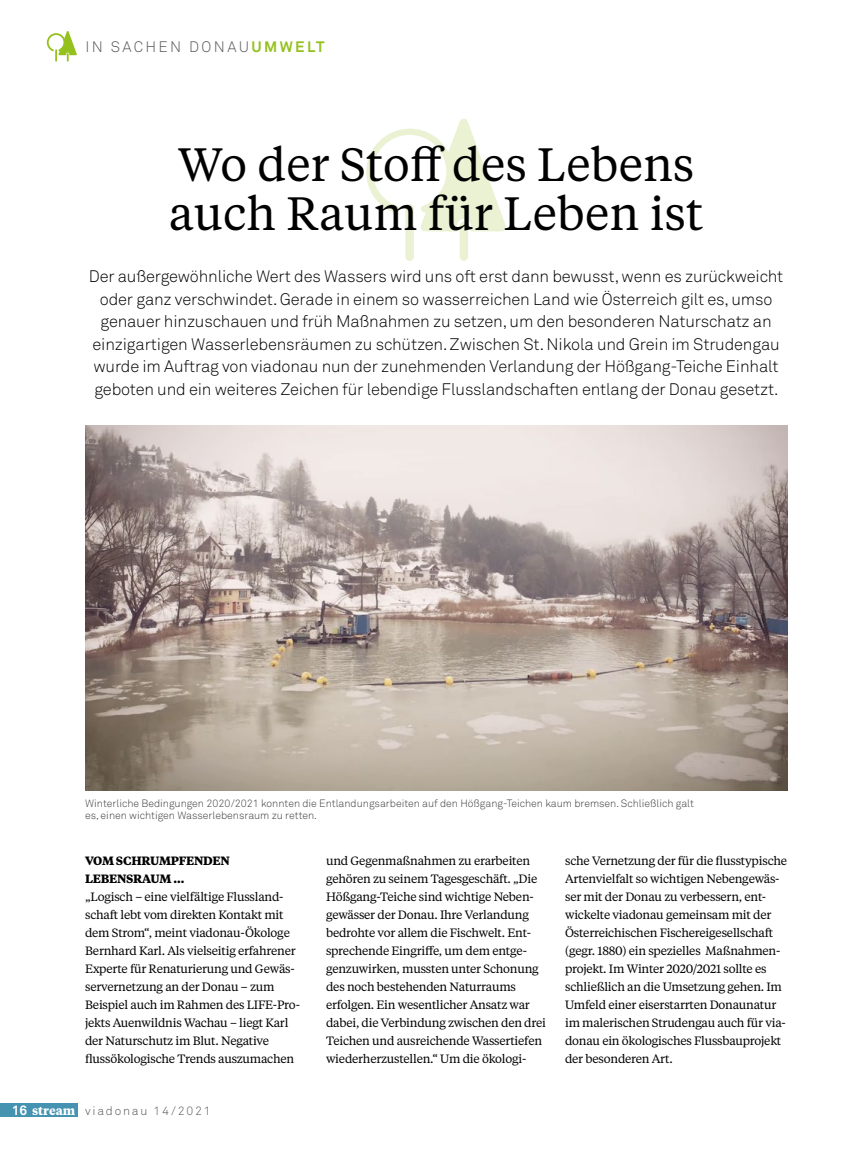
<style>
.page{position:relative;width:851px;height:1149px;background:#fff}
.page>*{position:absolute;margin:0;border:0;box-sizing:border-box;transform-origin:0 0}
.t1{font:46.5px/49.5px "Tiempos Text";color:#000}
.t2{font:300 16.5px/22.5px "Akkurat Std";letter-spacing:-.01em;color:#000;text-align:center}
.t3{font:300 15px "Akkurat Std";letter-spacing:.16em;color:#575756}
.t4{font:12px/18px "Tiempos Text";letter-spacing:-.02em;color:#000}
.t5{font:700 12px/18px "Tiempos Text";letter-spacing:-.02em;color:#000}
.t6{font:300 12px "Akkurat Std";letter-spacing:.15em;color:#575756}
.t7{font:300 10.5px/12px "Akkurat Std";color:#3c3c3b}
.s1{font-weight:700;color:#95c11f}
.s2{font-weight:700;font-size:13.5px;color:#fff}
.s3{font-family:"Tiempos Text";font-weight:700;color:#fff}
</style>
<div class="page">
<svg style="left:47px;top:31px;width:30px;height:31px"></svg>
<img style="left:85px;top:425px;width:702px;height:365px">
<svg style="left:366px;top:118px;width:140px;height:114px"></svg>
<div style="left:373px;top:135px;width:73px;height:73px;background:#fff;border-radius:50%"></div>
<div style="left:459px;top:226px;width:9px;height:30px;background:#eaf2d3"></div>
<div style="left:405px;top:208px;width:9px;height:49px;background:#eaf2d3"></div>
<div style="left:0;top:1102px;width:77px;height:14px;background:#4592b1"></div>
<p class="t3" style="left:85px;top:38px;width:241px">IN SACHEN DONAU<span class="s1">UMWELT</span></p>
<h1 class="t1" style="left:169px;top:137px;width:536px">Wo der Stoff des Lebens auch Raum für Leben ist</h1>
<p class="t2" style="left:89px;top:265px;width:696px">Der außergewöhnliche Wert des Wassers wird uns oft erst dann bewusst, wenn es zurückweicht oder ganz verschwindet. Gerade in einem so wasserreichen Land wie Österreich gilt es, umso genauer hinzuschauen und früh Maßnahmen zu setzen, um den besonderen Naturschatz an einzigartigen Wasserlebensräumen zu schützen. Zwischen St. Nikola und Grein im Strudengau wurde im Auftrag von viadonau nun der zunehmenden Verlandung der Hößgang-Teiche Einhalt geboten und ein weiteres Zeichen für lebendige Flusslandschaften entlang der Donau gesetzt.</p>
<p class="t7" style="left:85px;top:797px;width:610px">Winterliche Bedingungen 2020/2021 konnten die Entlandungsarbeiten auf den Hößgang-Teichen kaum bremsen. Schließlich galt es, einen wichtigen Wasserlebensraum zu retten.</p>
<p class="t4" style="left:565px;top:851px;width:223px">sche Vernetzung der für die flusstypische Artenvielfalt so wichtigen Nebengewäs&shy;ser mit der Donau zu verbessern, ent&shy;wickelte viadonau gemeinsam mit der Österreichischen Fischereigesellschaft (gegr. 1880) ein spezielles Maßnahmen&shy;projekt. Im Winter 2020/2021 sollte es schließlich an die Umsetzung gehen. Im Umfeld einer eiserstarrten Donaunatur im malerischen Strudengau auch für via&shy;donau ein ökologisches Flussbauprojekt der besonderen Art.</p>
<p class="t4" style="left:326px;top:851px;width:221px">und Gegenmaßnahmen zu erarbeiten gehören zu seinem Tagesgeschäft. „Die Hößgang-Teiche sind wichtige Neben&shy;gewässer der Donau. Ihre Verlandung bedrohte vor allem die Fischwelt. Ent&shy;sprechende Eingriffe, um dem entge&shy;genzuwirken, mussten unter Schonung des noch bestehenden Naturraums erfolgen. Ein wesentlicher Ansatz war dabei, die Verbindung zwischen den drei Teichen und ausreichende Wassertiefen wiederherzustellen.“ Um die ökologi-</p>
<p class="t5" style="left:85px;top:851px;width:146px">VOM SCHRUMPFENDEN<br>LEBENSRAUM …</p>
<p class="t4" style="left:85px;top:887px;width:216px">„Logisch – eine vielfältige Flussland&shy;schaft lebt vom direkten Kontakt mit dem Strom“, meint viadonau-Ökologe Bernhard Karl. Als vielseitig erfahrener Experte für Renaturierung und Gewäs&shy;servernetzung an der Donau – zum Beispiel auch im Rahmen des LIFE-Pro&shy;jekts Auenwildnis Wachau – liegt Karl der Naturschutz im Blut. Negative flussökologische Trends auszumachen</p>
<p class="t6" style="left:12px;top:1103px;width:200px"><span class="s2">16</span> <span class="s3">stream</span> viadonau 14/2021</p>
</div>
